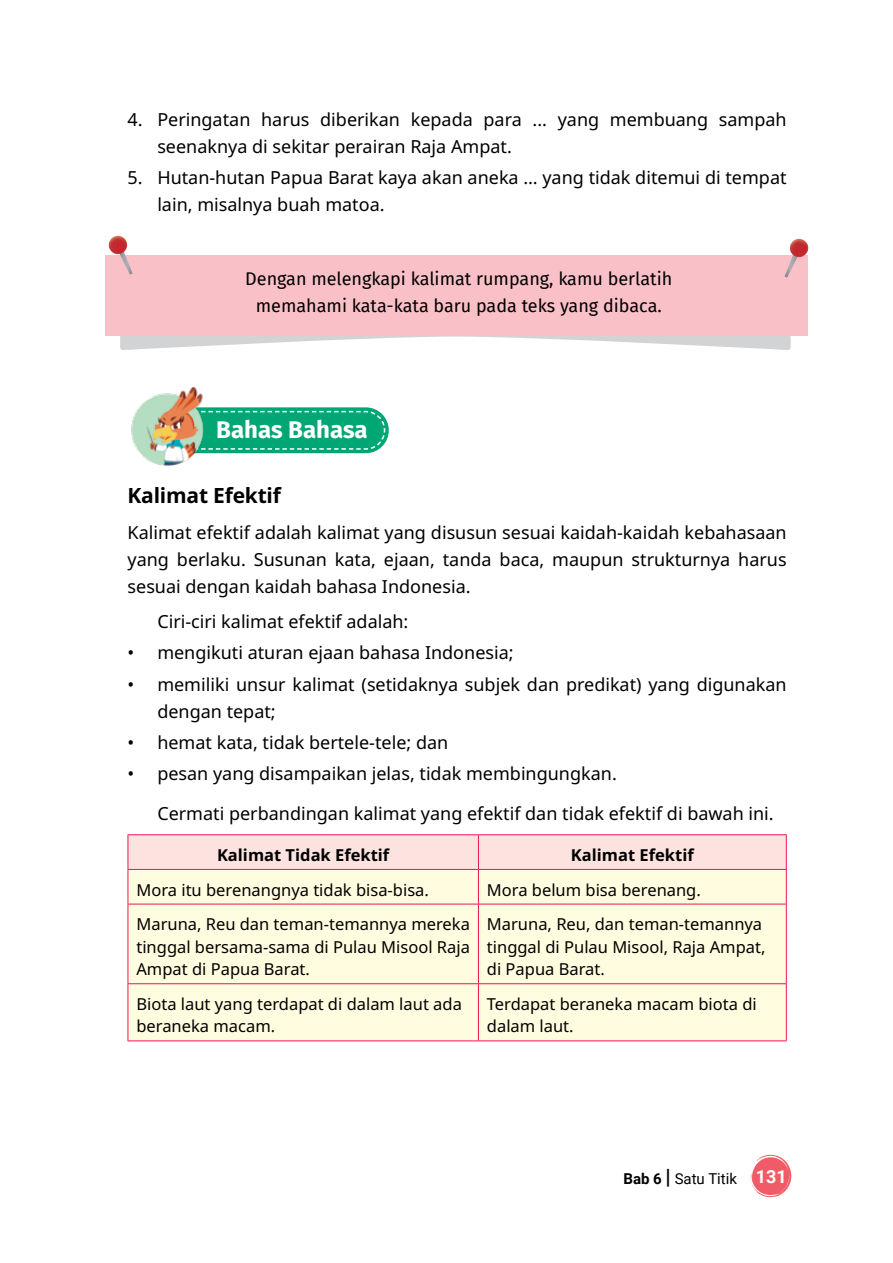
<style>
.page{position:relative;width:893px;height:1263px;background:#fff}
.page>*{position:absolute;margin:0;border:0;box-sizing:border-box;transform-origin:0 0}
.t1{font:700 24px "Fira Sans";color:#fff}
.t2{font:700 21px "Noto Sans";letter-spacing:-.01em;color:#000}
.t3{font:18px/27px "Noto Sans";color:#000}
.t4{font:18px/27px "Fira Sans";color:#000;text-align:center}
.t5{font:16.5px/22.5px "Noto Sans";color:#000}
.t6{font:700 16.5px "Noto Sans";color:#000}
.t7{font:15px "Roboto";color:#000}
.s1{font-weight:700}
.s2{font-weight:700;font-size:21px}
.s3{font-weight:700;font-size:18px;color:#fff}
</style>
<div class="page">
<svg style="left:120px;top:336px;width:671px;height:14px"></svg>
<div style="left:106px;top:255px;width:702px;height:81px;background:#f9c0c7"></div>
<svg style="left:784px;top:258px;width:13px;height:20px"></svg>
<img style="left:789px;top:239px;width:20px;height:19px">
<svg style="left:120px;top:255px;width:13px;height:20px"></svg>
<img style="left:108px;top:236px;width:20px;height:19px">
<svg style="left:208px;top:407px;width:181px;height:46px;background:#13ad7f"></svg>
<img style="left:131px;top:387px;width:77px;height:79px">
<div style="left:129px;top:835px;width:657px;height:34px;background:#fde3df"></div>
<div style="left:129px;top:870px;width:657px;height:170px;background:#fffcdf"></div>
<hr style="left:478px;top:835px;width:1px;height:34px;background:#ed145b">
<hr style="left:478px;top:870px;width:1px;height:34px;background:#ed145b">
<hr style="left:128px;top:904px;width:350px;height:1px;background:#ed145b">
<hr style="left:478px;top:904px;width:309px;height:1px;background:#ed145b">
<hr style="left:478px;top:904px;width:1px;height:79px;background:#ed145b">
<hr style="left:128px;top:983px;width:350px;height:1px;background:#ed145b">
<hr style="left:478px;top:983px;width:309px;height:1px;background:#ed145b">
<hr style="left:478px;top:984px;width:1px;height:56px;background:#ed145b">
<hr style="left:128px;top:1040px;width:350px;height:1px;background:#ed145b">
<hr style="left:478px;top:1040px;width:309px;height:1px;background:#ed145b">
<hr style="left:128px;top:870px;width:1px;height:34px;background:#ed145b">
<hr style="left:786px;top:870px;width:1px;height:34px;background:#ed145b">
<hr style="left:128px;top:904px;width:1px;height:79px;background:#ed145b">
<hr style="left:786px;top:904px;width:1px;height:79px;background:#ed145b">
<hr style="left:128px;top:984px;width:1px;height:56px;background:#ed145b">
<hr style="left:786px;top:984px;width:1px;height:56px;background:#ed145b">
<hr style="left:128px;top:834px;width:350px;height:1px;background:#ed145b">
<hr style="left:128px;top:835px;width:1px;height:34px;background:#ed145b">
<hr style="left:478px;top:834px;width:309px;height:1px;background:#ed145b">
<hr style="left:786px;top:835px;width:1px;height:34px;background:#ed145b">
<hr style="left:128px;top:869px;width:350px;height:1px;background:#ed145b">
<hr style="left:478px;top:869px;width:309px;height:1px;background:#ed145b">
<svg style="left:750px;top:1155px;width:41px;height:42px"></svg>
<p class="t3" style="left:157px;top:106px;width:631px;text-indent:-30px">4. Peringatan harus diberikan kepada para ... yang membuang sampah seenaknya di sekitar perairan Raja Ampat.</p>
<p class="t3" style="left:157px;top:164px;width:631px;text-indent:-30px">5. Hutan-hutan Papua Barat kaya akan aneka … yang tidak ditemui di tempat lain, misalnya buah matoa.</p>
<p class="t4" style="left:245px;top:265px;width:428px">Dengan melengkapi kalimat rumpang, kamu berlatih memahami kata-kata baru pada teks yang dibaca.</p>
<h1 class="t1" style="left:216px;top:410px;width:153px">Bahas Bahasa</h1>
<p class="t2" style="left:128px;top:483px;width:155px">Kalimat Efektif</p>
<p class="t3" style="left:128px;top:519px;width:661px;text-align:justify">Kalimat efektif adalah kalimat yang disusun sesuai kaidah-kaidah kebahasaan yang berlaku. Susunan kata, ejaan, tanda baca, maupun strukturnya harus sesuai dengan kaidah bahasa Indonesia.</p>
<p class="t3" style="left:157px;top:608px;width:253px">Ciri-ciri kalimat efektif adalah:</p>
<p class="t3" style="left:128px;top:640px;width:388px">• mengikuti aturan ejaan bahasa Indonesia;</p>
<p class="t3" style="left:157px;top:671px;width:631px;text-indent:-30px">• memiliki unsur kalimat (setidaknya subjek dan predikat) yang digunakan dengan tepat;</p>
<p class="t3" style="left:128px;top:729px;width:322px">• hemat kata, tidak bertele-tele; dan</p>
<p class="t3" style="left:128px;top:760px;width:491px">• pesan yang disampaikan jelas, tidak membingungkan.</p>
<p class="t3" style="left:157px;top:800px;width:618px">Cermati perbandingan kalimat yang efektif dan tidak efektif di bawah ini.</p>
<p class="t6" style="left:217px;top:845px;width:174px">Kalimat Tidak Efektif</p>
<p class="t6" style="left:571px;top:845px;width:124px">Kalimat Efektif</p>
<p class="t5" style="left:136px;top:879px;width:294px">Mora itu berenangnya tidak bisa-bisa.</p>
<p class="t5" style="left:487px;top:879px;width:215px">Mora belum bisa berenang.</p>
<p class="t5" style="left:136px;top:913px;width:335px;text-align:justify">Maruna, Reu dan teman-temannya mereka tinggal bersama-sama di Pulau Misool Raja Ampat di Papua Barat.</p>
<p class="t5" style="left:487px;top:913px;width:280px">Maruna, Reu, dan teman-temannya tinggal di Pulau Misool, Raja Ampat, di Papua Barat.</p>
<p class="t5" style="left:136px;top:993px;width:327px">Biota laut yang terdapat di dalam laut ada beraneka macam.</p>
<p class="t5" style="left:487px;top:993px;width:271px">Terdapat beraneka macam biota di dalam laut.</p>
<p class="t7" style="left:623px;top:1168px;width:165px"><span class="s1">Bab 6</span> <span class="s2">|</span> Satu Titik <span class="s3">131</span></p>
</div>
